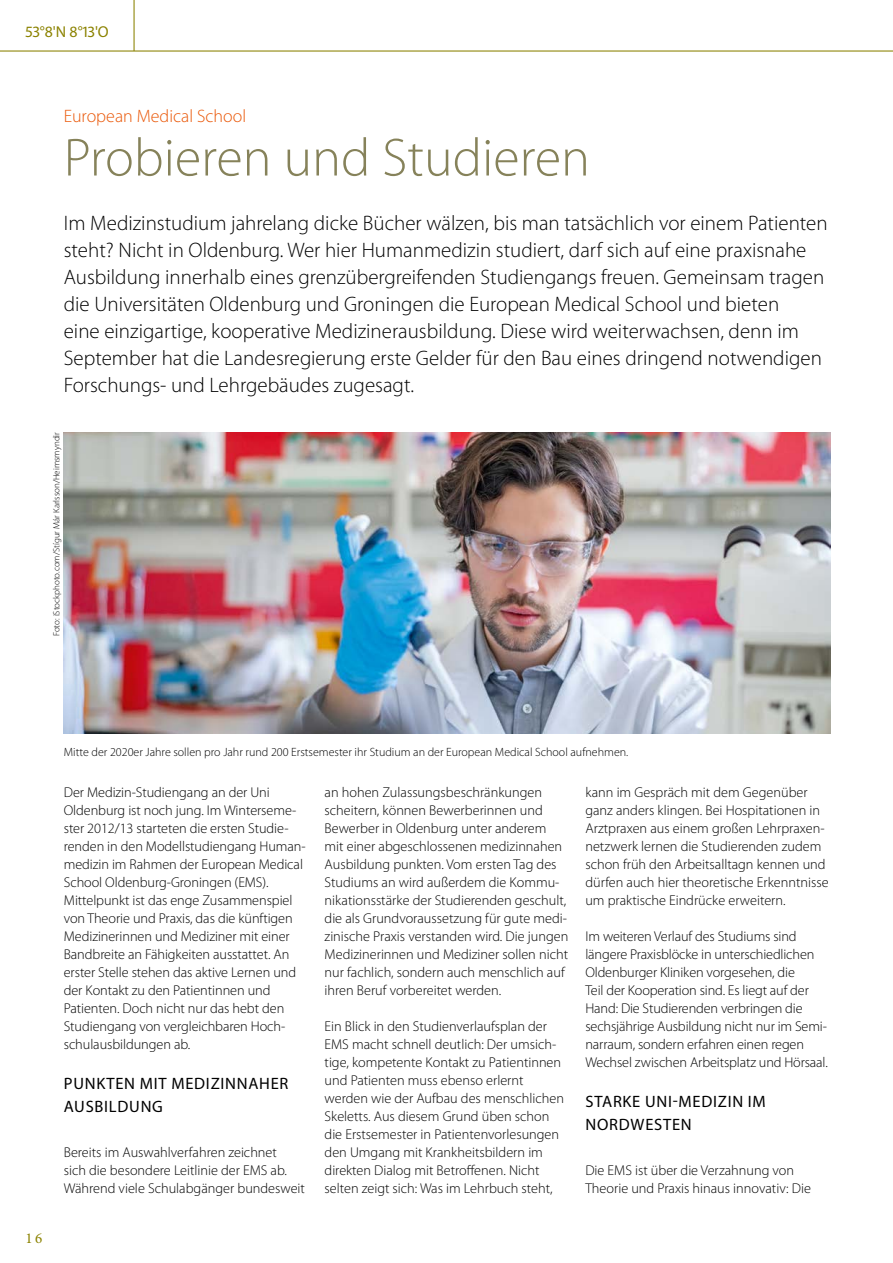
<style>
.page{position:relative;width:893px;height:1263px;background:#fff}
.page>*{position:absolute;margin:0;border:0;box-sizing:border-box;transform-origin:0 0}
.t1{font:300 54px "Myriad Pro";color:#86825a}
.t2{font:300 21px/27px "Myriad Pro";color:#000}
.t3{font:300 18px "Myriad Pro";color:#ea5707}
.t4{font:16.5px/22.5px "Myriad Pro";letter-spacing:.045em;color:#000}
.t5{font:15.75px "Myriad Pro";color:#8b8200}
.t6{font:15px "Minion Pro";color:#8b8200}
.t7{font:300 14.25px/18px "Myriad Pro";color:#000}
.t8{font:300 12px "Myriad Pro";color:#000}
.t9{font:300 9px "Myriad Pro";color:#000}
</style>
<div class="page">
<img style="left:64px;top:432px;width:767px;height:302px">
<hr style="left:0;top:50px;width:893px;height:2px;background:#8b8200">
<hr style="left:134px;top:0;width:1px;height:51px;background:#8b8200">
<p class="t5" style="left:26px;top:22px;width:85px">53°8'N 8°13'O</p>
<p class="t3" style="left:64px;top:105px;width:184px">European Medical School</p>
<h2 class="t1" style="left:64px;top:125px;width:528px">Probieren und Studieren</h2>
<p class="t2" style="left:64px;top:209px;width:765px">Im Medizinstudium jahrelang dicke Bücher wälzen, bis man tatsächlich vor einem Patienten steht? Nicht in Oldenburg. Wer hier Humanmedizin studiert, darf sich auf eine praxisnahe Ausbildung innerhalb eines grenzübergreifenden Studiengangs freuen. Gemeinsam tragen die Universitäten Oldenburg und Groningen die European Medical School und bieten<br>eine einzigartige, kooperative Medizinerausbildung. Diese wird weiterwachsen, denn im September hat die Landesregierung erste Gelder für den Bau eines dringend notwendigen Forschungs- und Lehrgebäudes zugesagt.</p>
<p class="t9" style="left:51px;top:636px;width:206px;rotate:-90deg">Foto: iStockphoto.com/Stígur Már Karlsson/Heimsmyndir</p>
<p class="t8" style="left:64px;top:745px;width:566px">Mitte der 2020er Jahre sollen pro Jahr rund 200 Erstsemester ihr Studium an der European Medical School aufnehmen.</p>
<p class="t6" style="left:26px;top:1228px;width:18px">16</p>
<p class="t7" style="left:64px;top:783px;width:243px">Der Medizin-Studiengang an der Uni Oldenburg ist noch jung. Im Winterseme&shy;ster 2012/13 starteten die ersten Studie&shy;renden in den Modellstudiengang Human&shy;medizin im Rahmen der European Medical School Oldenburg-Groningen (EMS).<br>Mittelpunkt ist das enge Zusammenspiel von Theorie und Praxis, das die künftigen Medizinerinnen und Mediziner mit einer Bandbreite an Fähigkeiten ausstattet. An erster Stelle stehen das aktive Lernen und der Kontakt zu den Patientinnen und Patienten. Doch nicht nur das hebt den Studiengang von vergleichbaren Hoch&shy;schulausbildungen ab.</p>
<h3 class="t4" style="left:64px;top:1072px;width:226px">PUNKTEN MIT MEDIZINNAHER<br>AUSBILDUNG</h3>
<p class="t7" style="left:64px;top:1143px;width:243px">Bereits im Auswahlverfahren zeichnet<br>sich die besondere Leitlinie der EMS ab.<br>Während viele Schulabgänger bundesweit</p>
<p class="t7" style="left:325px;top:783px;width:245px">an hohen Zulassungsbeschränkungen scheitern, können Bewerberinnen und Bewerber in Oldenburg unter anderem mit einer abgeschlossenen medizinnahen Ausbildung punkten. Vom ersten Tag des Studiums an wird außerdem die Kommu&shy;nikationsstärke der Studierenden geschult, die als Grund voraussetzung für gute medi&shy;zinische Praxis verstanden wird. Die jungen Medizinerinnen und Mediziner sollen nicht nur fachlich, sondern auch menschlich auf ihren Beruf vorbereitet werden.</p>
<p class="t7" style="left:325px;top:1017px;width:241px">Ein Blick in den Studienverlaufsplan der EMS macht schnell deutlich: Der umsich&shy;tige, kompetente Kontakt zu Patientinnen und Patienten muss ebenso erlernt werden wie der Aufbau des menschlichen Skeletts. Aus diesem Grund üben schon die Erst semester in Patientenvorlesungen den Umgang mit Krankheitsbildern im direkten Dialog mit Betroffenen. Nicht selten zeigt sich: Was im Lehrbuch steht,</p>
<p class="t7" style="left:585px;top:783px;width:245px">kann im Gespräch mit dem Gegenüber ganz anders klingen. Bei Hospitationen in Arztpraxen aus einem großen Lehrpraxen&shy;netzwerk lernen die Studierenden zudem schon früh den Arbeitsalltagn kennen und dürfen auch hier theoretische Erkenntnisse um praktische Eindrücke erweitern.</p>
<p class="t7" style="left:585px;top:927px;width:244px">Im weiteren Verlauf des Studiums sind längere Praxisblöcke in unterschiedlichen Oldenburger Kliniken vorgesehen, die<br>Teil der Kooperation sind. Es liegt auf der Hand: Die Studierenden verbringen die sechsjährige Ausbildung nicht nur im Semi&shy;narraum, sondern erfahren einen regen Wechsel zwischen Arbeitsplatz und Hörsaal.</p>
<h3 class="t4" style="left:586px;top:1090px;width:182px">STARKE UNI-MEDIZIN IM<br>NORDWESTEN</h3>
<p class="t7" style="left:585px;top:1161px;width:227px">Die EMS ist über die Verzahnung von<br>Theorie und Praxis hinaus innovativ: Die</p>
</div>
